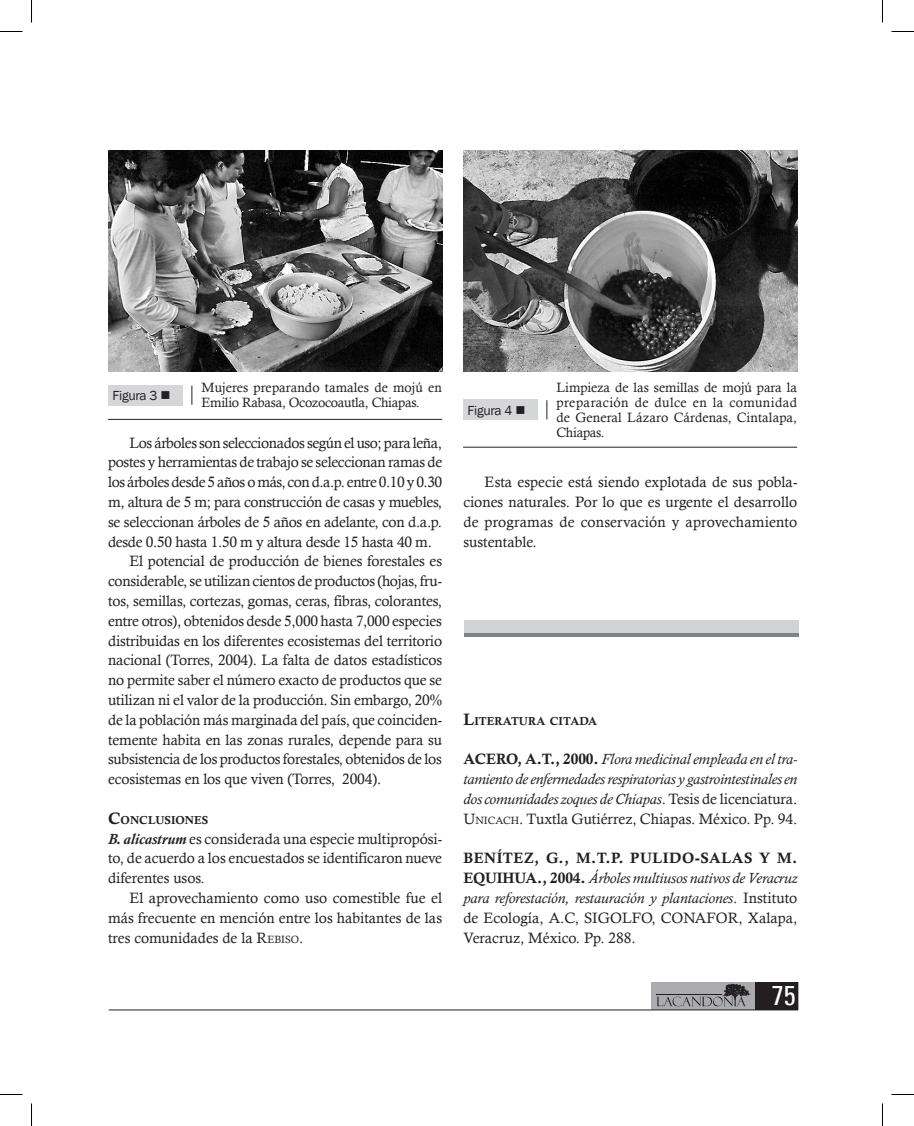
<style>
.page{position:relative;width:914px;height:1126px;background:#fff}
.page>*{position:absolute;margin:0;border:0;box-sizing:border-box;transform-origin:0 0}
.t1{font:condensed 27px "Univers";color:#fff}
.t2{font:15px/19.8px "Calisto";letter-spacing:-.01em;color:#231f20;text-align:justify}
.t3{font:italic 15px/19.8px "Calisto";letter-spacing:-.005em;color:#231f20;text-align:justify}
.t4{font:15px "Calisto";letter-spacing:-.03em;color:#231f20}
.t5{font:15px "Calis MT Bol";letter-spacing:.03em;color:#231f20}
.t6{font:13.5px/15px "Calisto";letter-spacing:.005em;color:#231f20;text-align:justify}
.t7{font:13.5px/15px "Calisto";letter-spacing:-.02em;color:#231f20}
.t8{font:13.5px "Franklin Gothic";letter-spacing:-.02em;color:#231f20}
.t9{font:11.55px "Calis MT Bol";color:#231f20}
.s1{font-size:16.5px}
.s2{font-weight:700;font-style:italic}
.s3{font-style:italic}
.s4{font-style:inherit}
.s5{font-size:10.5px}
.s6{font-family:"Calis MT Bol";font-style:normal}
.s7{font-style:normal}
.s8{font-style:normal;font-size:10.5px}
</style>
<div class="page">
<div style="left:650px;top:982px;width:148px;height:28px;background:#aaabaf"></div>
<div style="left:755px;top:982px;width:43px;height:28px;background:#231f20"></div>
<hr style="left:109px;top:1010px;width:689px;height:1px;background:#231f20">
<svg style="left:656px;top:984px;width:94px;height:22px"></svg>
<div style="left:108px;top:385px;width:74px;height:21px;background:#d5d6d8"></div>
<div style="left:463px;top:399px;width:74px;height:21px;background:#d5d6d8"></div>
<svg style="left:191px;top:386px;width:1px;height:19px"></svg>
<svg style="left:546px;top:400px;width:1px;height:19px"></svg>
<img style="left:108px;top:151px;width:334px;height:220px">
<hr style="left:108px;top:419px;width:334px;height:1px;background:#231f20">
<hr style="left:463px;top:447px;width:334px;height:1px;background:#231f20">
<img style="left:463px;top:151px;width:334px;height:220px">
<div style="left:465px;top:624px;width:333px;height:13px;background:#808285"></div>
<div style="left:465px;top:620px;width:333px;height:13px;background:#d1d2d4"></div>
<svg style="left:0;top:31px;width:22px;height:1px"></svg>
<svg style="left:891px;top:31px;width:22px;height:1px"></svg>
<svg style="left:0;top:1094px;width:22px;height:1px"></svg>
<svg style="left:891px;top:1094px;width:22px;height:1px"></svg>
<svg style="left:31px;top:0;width:1px;height:22px"></svg>
<svg style="left:31px;top:1103px;width:1px;height:23px"></svg>
<svg style="left:882px;top:0;width:1px;height:22px"></svg>
<svg style="left:882px;top:1103px;width:1px;height:23px"></svg>
<p class="t7" style="left:201px;top:380px;width:242px">Mujeres preparando tamales de mojú en<br>Emilio Rabasa, Ocozocoautla, Chiapas.</p>
<p class="t6" style="left:556px;top:380px;width:242px">Limpieza de las semillas de mojú para la preparación de dulce en la comunidad de General Lázaro Cárdenas, Cintalapa, Chiapas.</p>
<p class="t8" style="left:113px;top:388px;width:59px">Figura 3 ■</p>
<p class="t8" style="left:467px;top:403px;width:59px">Figura 4 ■</p>
<p class="t2" style="left:129px;top:432px;width:314px">Los árboles son seleccionados según el uso; para leña,</p>
<p class="t2" style="left:108px;top:452px;width:335px">postes y herramientas de trabajo se seleccionan ramas de</p>
<p class="t4" style="left:108px;top:473px;width:335px">los árboles desde 5 años o más, con d.a.p. entre 0.10 y 0.30</p>
<p class="t2" style="left:108px;top:492px;width:335px">m, altura de 5 m; para construcción de casas y muebles,</p>
<p class="t2" style="left:108px;top:512px;width:335px">se seleccionan árboles de 5 años en adelante, con d.a.p.</p>
<p class="t2" style="left:108px;top:531px;width:325px">desde 0.50 hasta 1.50 m y altura desde 15 hasta 40 m.</p>
<p class="t2" style="left:129px;top:551px;width:314px">El potencial de producción de bienes forestales es</p>
<p class="t2" style="left:108px;top:571px;width:335px">considerable, se utilizan cientos de productos (hojas, fru-</p>
<p class="t2" style="left:108px;top:591px;width:335px">tos, semillas, cortezas, gomas, ceras, fibras, colorantes,</p>
<p class="t2" style="left:108px;top:611px;width:335px">entre otros), obtenidos desde 5,000 hasta 7,000 especies</p>
<p class="t2" style="left:108px;top:630px;width:335px">distribuidas en los diferentes ecosistemas del territorio</p>
<p class="t2" style="left:108px;top:650px;width:335px">nacional (Torres, 2004). La falta de datos estadísticos</p>
<p class="t2" style="left:108px;top:670px;width:335px">no permite saber el número exacto de productos que se</p>
<p class="t2" style="left:108px;top:690px;width:335px">utilizan ni el valor de la producción. Sin embargo, 20%</p>
<p class="t2" style="left:108px;top:710px;width:335px">de la población más marginada del país, que coinciden-</p>
<p class="t2" style="left:108px;top:729px;width:335px">temente habita en las zonas rurales, depende para su</p>
<p class="t2" style="left:108px;top:749px;width:335px">subsistencia de los productos forestales, obtenidos de los</p>
<p class="t2" style="left:108px;top:769px;width:274px">ecosistemas en los que viven (Torres, 2004).</p>
<p class="t9" style="left:108px;top:815px;width:102px"><span class="s1">C</span>ONCLUSIONES</p>
<p class="t2" style="left:108px;top:828px;width:335px"><span class="s2">B. alicastrum</span> es considerada una especie multipropósi&shy;to, de acuerdo a los encuestados se identificaron nueve diferentes usos<span class="s3">.</span></p>
<p class="t2" style="left:108px;top:888px;width:335px;text-indent:21px">El aprovechamiento como uso comestible fue el más frecuente en mención entre los habitantes de las tres comunidades de la <span class="s4">R</span><span class="s5">EBISO</span>.</p>
<p class="t2" style="left:463px;top:472px;width:335px;text-indent:21px">Esta especie está siendo explotada de sus pobla&shy;ciones naturales. Por lo que es urgente el desarrollo de programas de conservación y aprovechamiento sustentable.</p>
<p class="t9" style="left:463px;top:716px;width:135px"><span class="s1">L</span>ITERATURA CITADA</p>
<p class="t3" style="left:463px;top:750px;width:335px"><span class="s6">ACERO, A.T., 2000.</span> Flora medicinal empleada en el tra&shy;tamiento de enfermedades respiratorias y gastrointestinales en dos comunidades zoques de Chiapas<span class="s7">. Tesis de licenciatura.<br></span><span class="s7">U</span><span class="s8">NICACH</span><span class="s7">. Tuxtla Gutiérrez, Chiapas. México. Pp. 94.</span></p>
<p class="t5" style="left:463px;top:852px;width:335px">BENÍTEZ, G., M.T.P. PULIDO-SALAS Y M.</p>
<p class="t3" style="left:463px;top:868px;width:335px"><span class="s6">EQUIHUA., 2004.</span> Árboles multiusos nativos de Veracruz para reforestación, restauración y plantaciones<span class="s7">. Instituto de Ecología, A.C, SIGOLFO, CONAFOR, Xalapa, Veracruz, México. Pp. 288.</span></p>
<h1 class="t1" style="left:771px;top:978px;width:25px">75</h1>
</div>
